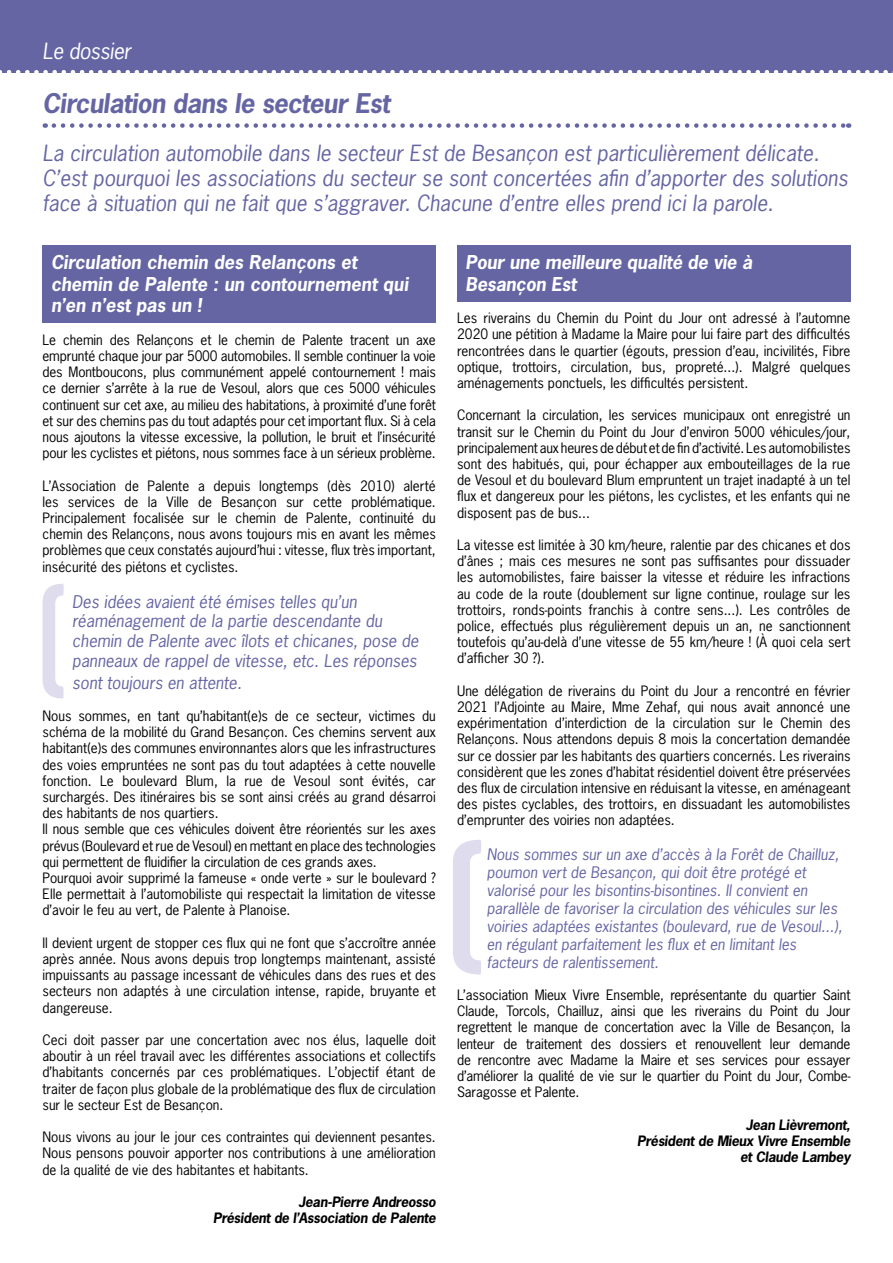
<style>
.page{position:relative;width:893px;height:1263px;background:#fff}
.page>*{position:absolute;margin:0;border:0;box-sizing:border-box;transform-origin:0 0}
.t1{font:italic 700 25.5px "News Gothic Std";letter-spacing:-.02em;color:#6565a4}
.t2{font:italic 21px/25.2px "News Gothic Std";color:#6565a4}
.t3{font:italic 21px "News Gothic Std";letter-spacing:-.02em;color:#fff}
.t4{font:italic 700 18px/21.6px "News Gothic Std";color:#fff}
.t5{font:italic 16.5px/19.8px "News Gothic Std";color:#6565a4}
.t6{font:italic 15px/18px "News Gothic Std";color:#6565a4}
.t7{font:13.5px/16.2px "News Gothic Std";color:#000;text-align:justify}
.t8{font:italic 700 13.5px/16.2px "News Gothic Std";letter-spacing:-.02em;color:#000;text-align:right}
.s1{font-style:normal}
</style>
<div class="page">
<div style="left:43px;top:245px;width:393px;height:78px;background:#6565a4"></div>
<div style="left:457px;top:245px;width:393px;height:57px;background:#6565a4"></div>
<svg style="left:43px;top:584px;width:21px;height:114px"></svg>
<svg style="left:453px;top:840px;width:28px;height:134px"></svg>
<div style="left:0;top:0;width:893px;height:72px;background:#6565a4"></div>
<svg style="left:0;top:70px;width:893px;height:3px"></svg>
<svg style="left:54px;top:123px;width:795px;height:5px"></svg>
<h2 class="t3" style="left:43px;top:37px;width:90px">Le dossier</h2>
<h1 class="t1" style="left:43px;top:87px;width:349px">Circulation dans le secteur Est</h1>
<p class="t2" style="left:43px;top:141px;width:807px">La circulation automobile dans le secteur Est de Besançon est particulièrement délicate.<br>C’est pourquoi les associations du secteur se sont concertées afin d’apporter des solutions face à situation qui ne fait que s’aggraver. Chacune d’entre elles prend ici la parole.</p>
<h3 class="t4" style="left:51px;top:252px;width:359px">Circulation chemin des Relançons et chemin de Palente : un contournement qui n’en n’est pas un !</h3>
<p class="t7" style="left:43px;top:331px;width:395px">Le chemin des Relançons et le chemin de Palente tracent un axe emprunté chaque jour par 5000 automobiles. Il semble continuer la voie des Montboucons, plus communément appelé contournement ! mais ce dernier s’arrête à la rue de Vesoul, alors que ces 5000 véhicules continuent sur cet axe, au milieu des habitations, à proximité d’une forêt et sur des chemins pas du tout adaptés pour cet important flux. Si à cela nous ajoutons la vitesse excessive, la pollution, le bruit et l’insécurité pour les cyclistes et piétons, nous sommes face à un sérieux problème.</p>
<p class="t7" style="left:43px;top:477px;width:395px">L’Association de Palente a depuis longtemps (dès 2010) alerté les services de la Ville de Besançon sur cette problématique.<br>Principalement focalisée sur le chemin de Palente, continuité du chemin des Relançons, nous avons toujours mis en avant les mêmes problèmes que ceux constatés aujourd’hui : vitesse, flux très important, insécurité des piétons et cyclistes.</p>
<p class="t5" style="left:72px;top:592px;width:348px">Des idées avaient été émises telles qu’un réaménagement de la partie descendante du chemin de Palente avec îlots et chicanes, pose de panneaux de rappel de vitesse, etc. Les réponses</p>
<p class="t5" style="left:72px;top:673px;width:171px">sont toujours en attente.</p>
<p class="t7" style="left:43px;top:708px;width:395px;text-align:left">Nous sommes, en tant qu’habitant(e)s de ce secteur, victimes du schéma de la mobilité du Grand Besançon. Ces chemins servent aux habitant(e)s des communes environnantes alors que les infrastructures des voies empruntées ne sont pas du tout adaptées à cette nouvelle fonction. Le boulevard Blum, la rue de Vesoul sont évités, car surchargés. Des itinéraires bis se sont ainsi créés au grand désarroi des habitants de nos quartiers.<br>Il nous semble que ces véhicules doivent être réorientés sur les axes prévus (Boulevard et rue de Vesoul) en mettant en place des technologies qui permettent de fluidifier la circulation de ces grands axes.<br>Pourquoi avoir supprimé la fameuse « onde verte » sur le boulevard ?<br>Elle permettait à l’automobiliste qui respectait la limitation de vitesse d’avoir le feu au vert, de Palente à Planoise.</p>
<p class="t7" style="left:43px;top:934px;width:395px">Il devient urgent de stopper ces flux qui ne font que s’accroître année après année. Nous avons depuis trop longtemps maintenant, assisté impuissants au passage incessant de véhicules dans des rues et des secteurs non adaptés à une circulation intense, rapide, bruyante et dangereuse.</p>
<p class="t7" style="left:43px;top:1032px;width:395px">Ceci doit passer par une concertation avec nos élus, laquelle doit aboutir à un réel travail avec les différentes associations et collectifs d’habitants concernés par ces problématiques. L’objectif étant de traiter de façon plus globale de la problématique des flux de circulation sur le secteur Est de Besançon.</p>
<p class="t7" style="left:43px;top:1129px;width:395px">Nous vivons au jour le jour ces contraintes qui deviennent pesantes.<br>Nous pensons pouvoir apporter nos contributions à une amélioration de la qualité de vie des habitantes et habitants.</p>
<p class="t8" style="left:213px;top:1194px;width:224px">Jean-Pierre Andreosso<br>Président de l’Association de Palente</p>
<h3 class="t4" style="left:466px;top:252px;width:288px">Pour une meilleure qualité de vie à<br>Besançon Est</h3>
<p class="t7" style="left:457px;top:310px;width:395px">Les riverains du Chemin du Point du Jour ont adressé à l’automne 2020 une pétition à Madame la Maire pour lui faire part des difficultés rencontrées dans le quartier (égouts, pression d’eau, incivilités, Fibre optique, trottoirs, circulation, bus, propreté...). Malgré quelques aménagements ponctuels, les difficultés persistent.</p>
<p class="t7" style="left:457px;top:407px;width:395px">Concernant la circulation, les services municipaux ont enregistré un transit sur le Chemin du Point du Jour d’environ 5000 véhicules/jour, principalement aux heures de début et de fin d’activité. Les automobilistes sont des habitués, qui, pour échapper aux embouteillages de la rue de Vesoul et du boulevard Blum empruntent un trajet inadapté à un tel flux et dangereux pour les piétons, les cyclistes, et les enfants qui ne disposent pas de bus...</p>
<p class="t7" style="left:457px;top:537px;width:395px">La vitesse est limitée à 30 km/heure, ralentie par des chicanes et dos d’ânes ; mais ces mesures ne sont pas suffisantes pour dissuader les automobilistes, faire baisser la vitesse et réduire les infractions au code de la route (doublement sur ligne continue, roulage sur les trottoirs, ronds-points franchis à contre sens...). Les contrôles de police, effectués plus régulièrement depuis un an, ne sanctionnent toutefois qu’au-delà d’une vitesse de 55 km/heure ! (À quoi cela sert d’afficher 30 ?).</p>
<p class="t7" style="left:457px;top:682px;width:395px">Une délégation de riverains du Point du Jour a rencontré en février 2021 l’Adjointe au Maire, Mme Zehaf, qui nous avait annoncé une expérimentation d’interdiction de la circulation sur le Chemin des Relançons. Nous attendons depuis 8 mois la concertation demandée sur ce dossier par les habitants des quartiers concernés. Les riverains considèrent que les zones d’habitat résidentiel doivent être préservées des flux de circulation intensive en réduisant la vitesse, en aménageant des pistes cyclables, des trottoirs, en dissuadant les automobilistes d’emprunter des voiries non adaptées.</p>
<p class="t6" style="left:487px;top:845px;width:357px">Nous sommes sur un axe d’accès à la Forêt de Chailluz, poumon vert de Besançon, qui doit être protégé et valorisé pour les bisontins-bisontines. Il convient en parallèle de favoriser la circulation des véhicules sur les voiries adaptées existantes (boulevard, rue de Vesoul...), en régulant parfaitement les flux et en limitant les facteurs de ralentissement<span class="s1">.</span></p>
<p class="t7" style="left:457px;top:987px;width:395px">L’association Mieux Vivre Ensemble, représentante du quartier Saint Claude, Torcols, Chailluz, ainsi que les riverains du Point du Jour regrettent le manque de concertation avec la Ville de Besançon, la lenteur de traitement des dossiers et renouvellent leur demande de rencontre avec Madame la Maire et ses services pour essayer d’améliorer la qualité de vie sur le quartier du Point du Jour, Combe-Saragosse et Palente.</p>
<p class="t8" style="left:637px;top:1116px;width:215px">Jean Lièvremont,<br>Président de Mieux Vivre Ensemble et Claude Lambey</p>
</div>
